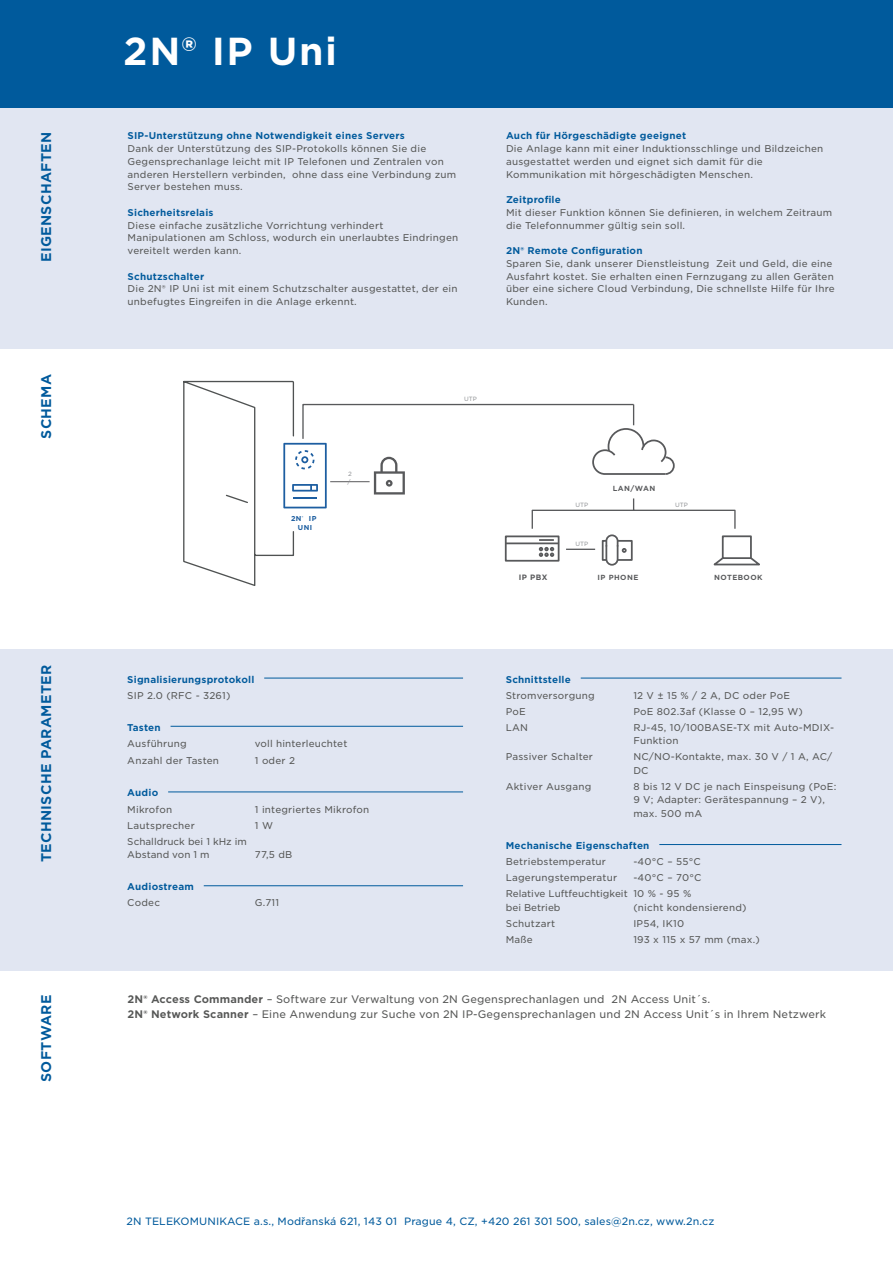
<style>
.page{position:relative;width:893px;height:1263px;background:#fff}
.page>*{position:absolute;margin:0;border:0;box-sizing:border-box;transform-origin:0 0}
.t1{font:700 37.5px "Gotham S Sm";letter-spacing:.04em;color:#fff}
.t2{font:700 13.5px "Gotham S Sm";letter-spacing:.02em;color:#005a9c}
.t3{font:10.5px/15px "Gotham S Sm";letter-spacing:.01em;color:#565756}
.t4{font:10.2px "Gotham S Sm";letter-spacing:.01em;color:#005a9c}
.t5{font:9.45px/12.8px "Gotham S Sm";letter-spacing:.02em;color:#565756}
.t6{font:700 9.45px "Gotham S Sm";letter-spacing:.02em;color:#005a9c}
.t7{font:9.45px/13.5px "Gotham S Sm";color:#565756}
.t8{font:700 7.8px "Gotham";color:#58595b}
.t9{font:700 7.05px "Gotham S Sm";letter-spacing:.06em;color:#58595b}
.t10{font:700 7.05px/8.6px "Gotham";letter-spacing:.06em;color:#1d5ea0;text-align:center}
.t11{font:5.85px/7.1px "Gotham S Sm";color:#939598}
.s1{font-weight:700}
</style>
<div class="page">
<div style="left:0;top:106px;width:893px;height:242px;background:#e1e6f2"></div>
<div style="left:0;top:649px;width:893px;height:322px;background:#e1e6f2"></div>
<hr style="left:264px;top:678px;width:199px;height:1px;background:#005a9c">
<hr style="left:171px;top:726px;width:292px;height:1px;background:#005a9c">
<hr style="left:168px;top:791px;width:295px;height:1px;background:#005a9c">
<hr style="left:204px;top:885px;width:259px;height:1px;background:#005a9c">
<hr style="left:581px;top:678px;width:260px;height:1px;background:#005a9c">
<hr style="left:659px;top:844px;width:182px;height:1px;background:#005a9c">
<div style="left:0;top:0;width:893px;height:107px;background:#005a9c"></div>
<svg style="left:183px;top:380px;width:577px;height:206px"></svg>
<h2 class="t2" style="left:37px;top:262px;width:132px;rotate:-90deg">EIGENSCHAFTEN</h2>
<h2 class="t2" style="left:37px;top:439px;width:66px;rotate:-90deg">SCHEMA</h2>
<h2 class="t2" style="left:37px;top:862px;width:199px;rotate:-90deg">TECHNISCHE PARAMETER</h2>
<h2 class="t2" style="left:37px;top:1082px;width:89px;rotate:-90deg">SOFTWARE</h2>
<h1 class="t1" style="left:123px;top:26px;width:215px">2N® IP Uni</h1>
<p class="t6" style="left:128px;top:129px;width:279px">SIP-Unterstützung ohne Notwendigkeit eines Servers</p>
<p class="t5" style="left:128px;top:142px;width:330px">Dank der Unterstützung des SIP-Protokolls können Sie die Gegensprechanlage leicht mit IP Telefonen und Zentralen von anderen Herstellern verbinden, ohne dass eine Verbindung zum Server bestehen muss.</p>
<p class="t6" style="left:128px;top:206px;width:88px">Sicherheitsrelais</p>
<p class="t5" style="left:128px;top:219px;width:332px">Diese einfache zusätzliche Vorrichtung verhindert<br>Manipulationen am Schloss, wodurch ein unerlaubtes Eindringen vereitelt werden kann.</p>
<p class="t6" style="left:128px;top:270px;width:78px">Schutzschalter</p>
<p class="t5" style="left:128px;top:282px;width:331px">Die 2N® IP Uni ist mit einem Schutzschalter ausgestattet, der ein unbefugtes Eingreifen in die Anlage erkennt.</p>
<p class="t6" style="left:506px;top:129px;width:182px">Auch für Hörgeschädigte geeignet</p>
<p class="t5" style="left:506px;top:142px;width:319px">Die Anlage kann mit einer Induktionsschlinge und Bildzeichen ausgestattet werden und eignet sich damit für die<br>Kommunikation mit hörgeschädigten Menschen.</p>
<p class="t6" style="left:506px;top:193px;width:56px">Zeitprofile</p>
<p class="t5" style="left:506px;top:206px;width:328px">Mit dieser Funktion können Sie definieren, in welchem Zeitraum die Telefonnummer gültig sein soll.</p>
<p class="t6" style="left:506px;top:244px;width:138px">2N® Remote Configuration</p>
<p class="t5" style="left:506px;top:257px;width:330px">Sparen Sie, dank unserer Dienstleistung Zeit und Geld, die eine Ausfahrt kostet. Sie erhalten einen Fernzugang zu allen Geräten über eine sichere Cloud Verbindung, Die schnellste Hilfe für Ihre Kunden.</p>
<p class="t10" style="left:291px;top:514px;width:27px">2N<sup>®</sup> IP<br>UNI</p>
<p class="t11" style="left:347px;top:471px;width:6px">2 /</p>
<p class="t11" style="left:464px;top:395px;width:14px">UTP</p>
<p class="t8" style="left:519px;top:572px;width:30px">IP PBX</p>
<p class="t9" style="left:613px;top:483px;width:44px">LAN/WAN</p>
<p class="t11" style="left:576px;top:501px;width:14px">UTP</p>
<p class="t11" style="left:675px;top:501px;width:14px">UTP</p>
<p class="t11" style="left:576px;top:540px;width:14px">UTP</p>
<p class="t9" style="left:598px;top:573px;width:42px">IP PHONE</p>
<p class="t9" style="left:714px;top:573px;width:50px">NOTEBOOK</p>
<p class="t6" style="left:127px;top:673px;width:129px">Signalisierungsprotokoll</p>
<p class="t5" style="left:127px;top:689px;width:105px">SIP 2.0 (RFC - 3261)</p>
<p class="t6" style="left:127px;top:721px;width:35px">Tasten</p>
<p class="t5" style="left:127px;top:737px;width:61px">Ausführung</p>
<p class="t5" style="left:255px;top:737px;width:94px">voll hinterleuchtet</p>
<p class="t5" style="left:127px;top:754px;width:93px">Anzahl der Tasten</p>
<p class="t5" style="left:255px;top:754px;width:42px">1 oder 2</p>
<p class="t6" style="left:127px;top:786px;width:32px">Audio</p>
<p class="t5" style="left:127px;top:802px;width:46px">Mikrofon</p>
<p class="t5" style="left:255px;top:802px;width:116px">1 integriertes Mikrofon</p>
<p class="t5" style="left:127px;top:818px;width:69px">Lautsprecher</p>
<p class="t5" style="left:255px;top:818px;width:20px">1 W</p>
<p class="t7" style="left:127px;top:834px;width:121px">Schalldruck bei 1 kHz im<br>Abstand von 1 m</p>
<p class="t5" style="left:255px;top:848px;width:39px">77,5 dB</p>
<p class="t6" style="left:127px;top:880px;width:68px">Audiostream</p>
<p class="t5" style="left:127px;top:896px;width:34px">Codec</p>
<p class="t5" style="left:255px;top:896px;width:26px">G.711</p>
<p class="t6" style="left:506px;top:673px;width:67px">Schnittstelle</p>
<p class="t5" style="left:506px;top:689px;width:91px">Stromversorgung</p>
<p class="t5" style="left:633px;top:689px;width:158px">12 V ± 15 % / 2 A, DC oder PoE</p>
<p class="t5" style="left:506px;top:705px;width:22px">PoE</p>
<p class="t5" style="left:633px;top:705px;width:171px">PoE 802.3af (Klasse 0 – 12,95 W)</p>
<p class="t5" style="left:506px;top:721px;width:24px">LAN</p>
<p class="t5" style="left:633px;top:720px;width:202px;line-height:13.5px">RJ-45, 10/100BASE-TX mit Auto-MDIX-<br>Funktion</p>
<p class="t5" style="left:506px;top:750px;width:89px">Passiver Schalter</p>
<p class="t5" style="left:633px;top:750px;width:200px;line-height:13.5px">NC/NO-Kontakte, max. 30 V / 1 A, AC/<br>DC</p>
<p class="t5" style="left:506px;top:780px;width:87px">Aktiver Ausgang</p>
<p class="t5" style="left:633px;top:779px;width:205px;line-height:13.5px">8 bis 12 V DC je nach Einspeisung (PoE:<br>9 V; Adapter: Gerätespannung – 2 V), max. 500 mA</p>
<p class="t6" style="left:506px;top:839px;width:145px">Mechanische Eigenschaften</p>
<p class="t5" style="left:506px;top:855px;width:102px">Betriebstemperatur</p>
<p class="t5" style="left:633px;top:855px;width:69px">-40°C – 55°C</p>
<p class="t5" style="left:506px;top:871px;width:113px">Lagerungstemperatur</p>
<p class="t5" style="left:633px;top:871px;width:70px">-40°C – 70°C</p>
<p class="t7" style="left:506px;top:887px;width:123px">Relative Luftfeuchtigkeit bei Betrieb</p>
<p class="t5" style="left:633px;top:887px;width:115px;line-height:13.5px">10 % - 95 %<br>(nicht kondensierend)</p>
<p class="t5" style="left:506px;top:917px;width:51px">Schutzart</p>
<p class="t5" style="left:633px;top:917px;width:52px">IP54, IK10</p>
<p class="t5" style="left:506px;top:933px;width:29px">Maße</p>
<p class="t5" style="left:633px;top:933px;width:128px">193 x 115 x 57 mm (max.)</p>
<p class="t3" style="left:128px;top:992px;width:700px"><span class="s1">2N® Access Commander</span> – Software zur Verwaltung von 2N Gegensprechanlagen und 2N Access Unit´s.<br><span class="s1">2N® Network Scanner</span> – Eine Anwendung zur Suche von 2N IP-Gegensprechanlagen und 2N Access Unit´s in Ihrem Netzwerk</p>
<p class="t4" style="left:126px;top:1215px;width:589px">2N TELEKOMUNIKACE a.s., Modřanská 621, 143 01 Prague 4, CZ, +420 261 301 500, sales@2n.cz, www.2n.cz</p>
</div>
